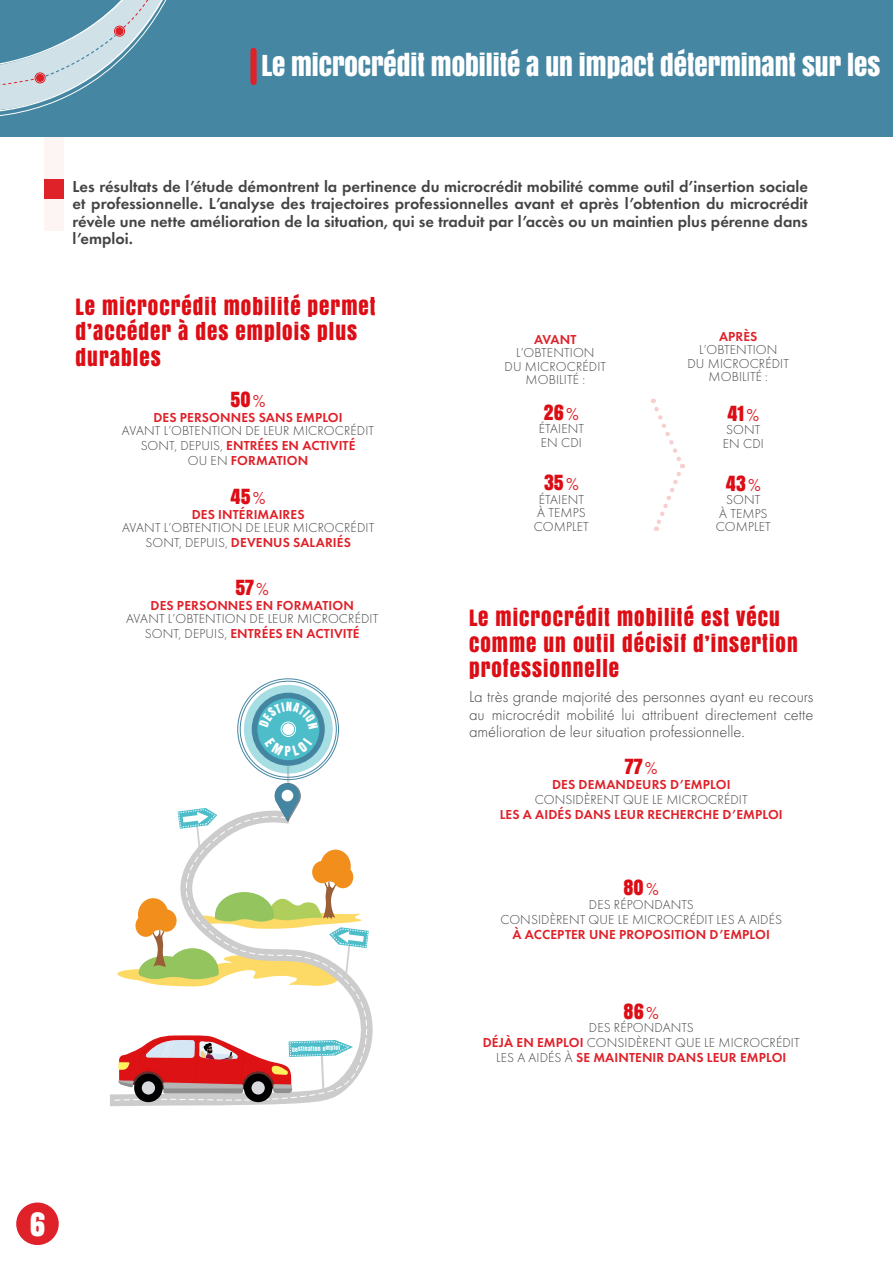
<style>
.page{position:relative;width:893px;height:1263px;background:#fff}
.page>*{position:absolute;margin:0;border:0;box-sizing:border-box;transform-origin:0 0}
.t1{font:30px "Anton";color:#fff}
.t2{font:27px "Anton";color:#fff}
.t3{font:21px/25.5px "Anton";letter-spacing:.05em;color:#dc0d15}
.t4{font:19.5px "Anton";color:#dc0d15}
.t5{font:600 16.5px/17.2px "Futura PT";color:#454444;text-align:justify}
.t6{font:300 16.5px/17.2px "Futura PT";color:#454444;text-align:justify}
.t7{font:300 13.5px/13.5px "Futura PT";letter-spacing:.01em;color:#454444;text-align:center}
.t8{font:600 13.5px "Futura PT";letter-spacing:.01em;color:#df212a}
.t9{font:5.7px "Anton";color:#fff}
.s1{font-family:"Futura PT";font-size:18px;color:#df212a}
.s2{font-weight:600;color:#df212a}
</style>
<div class="page">
<div style="left:0;top:0;width:893px;height:137px;background:#4586a2"></div>
<div style="left:16px;top:1202px;width:43px;height:43px;background:#df212a;border-radius:50%"></div>
<svg style="left:0;top:0;width:167px;height:116px"></svg>
<div style="left:44px;top:137px;width:20px;height:94px;background:#fdf4f4"></div>
<div style="left:250px;top:48px;width:7px;height:37px;background:#df212a;border-radius:3px"></div>
<div style="left:44px;top:179px;width:20px;height:20px;background:#df212a"></div>
<svg style="left:650px;top:399px;width:35px;height:132px"></svg>
<svg style="left:110px;top:808px;width:263px;height:299px"></svg>
<hr style="left:287px;top:737px;width:2px;height:53px;background:#d0d0d0">
<svg style="left:244px;top:685px;width:89px;height:89px;background:#a7dee4"></svg>
<div style="left:252px;top:692px;width:73px;height:74px;background:#4486a2;border-radius:50%"></div>
<div style="left:257px;top:698px;width:62px;height:62px;background:#4dbdca;border-radius:50%"></div>
<svg style="left:113px;top:813px;width:255px;height:289px"></svg>
<svg style="left:275px;top:783px;width:26px;height:38px"></svg>
<div style="left:282px;top:790px;width:11px;height:11px;background:#fff;border-radius:50%"></div>
<div style="left:282px;top:723px;width:12px;height:12px;background:#fff;border-radius:50%"></div>
<div style="left:281px;top:722px;width:15px;height:14px;border:1px solid #fff;border-radius:50%"></div>
<div style="left:134px;top:1074px;width:29px;height:28px;background:#000;border-radius:50%"></div>
<div style="left:142px;top:1081px;width:13px;height:13px;background:#d8dadd;border-radius:50%"></div>
<div style="left:244px;top:1074px;width:28px;height:28px;background:#000;border-radius:50%"></div>
<div style="left:252px;top:1081px;width:13px;height:13px;background:#d8dadd;border-radius:50%"></div>
<svg style="left:118px;top:1035px;width:235px;height:58px"></svg>
<svg style="left:117px;top:878px;width:252px;height:108px"></svg>
<svg style="left:259px;top:702px;width:59px;height:27px"></svg>
<h2 class="t2" style="left:261px;top:45px;width:620px">LE MICROCRÉDIT MOBILITÉ A UN IMPACT DÉTERMINANT SUR LES</h2>
<p class="t5" style="left:72px;top:178px;width:737px">Les résultats de l’étude démontrent la pertinence du microcrédit mobilité comme outil d’insertion sociale et professionnelle. L’analyse des trajectoires professionnelles avant et après l’obtention du microcrédit révèle une nette amélioration de la situation, qui se traduit par l’accès ou un maintien plus pérenne dans l’emploi.</p>
<h3 class="t3" style="left:76px;top:293px;width:302px">LE MICROCRÉDIT MOBILITÉ PERMET<br>D’ACCÉDER À DES EMPLOIS PLUS<br>DURABLES</h3>
<h3 class="t4" style="left:230px;top:384px;width:37px">50<span class="s1">%</span></h3>
<p class="t8" style="left:153px;top:409px;width:191px">DES PERSONNES SANS EMPLOI</p>
<p class="t7" style="left:122px;top:423px;width:254px;line-height:15px">AVANT L’OBTENTION DE LEUR MICROCRÉDIT<br>SONT, DEPUIS, <span class="s2">ENTRÉES EN ACTIVITÉ<br></span>OU EN <span class="s2">FORMATION</span></p>
<h3 class="t4" style="left:231px;top:481px;width:37px">45<span class="s1">%</span></h3>
<p class="t8" style="left:192px;top:506px;width:114px">DES INTÉRIMAIRES</p>
<p class="t7" style="left:122px;top:520px;width:254px;line-height:15px">AVANT L’OBTENTION DE LEUR MICROCRÉDIT<br>SONT, DEPUIS, <span class="s2">DEVENUS SALARIÉS</span></p>
<h3 class="t4" style="left:235px;top:572px;width:35px">57<span class="s1">%</span></h3>
<p class="t8" style="left:150px;top:597px;width:205px">DES PERSONNES EN FORMATION</p>
<p class="t7" style="left:126px;top:611px;width:254px;line-height:15px">AVANT L’OBTENTION DE LEUR MICROCRÉDIT<br>SONT, DEPUIS, <span class="s2">ENTRÉES EN ACTIVITÉ</span></p>
<p class="t9" style="left:292px;top:1045px;width:50px;rotate:-2deg">DESTINATION EMPLOI</p>
<p class="t8" style="left:534px;top:331px;width:44px">AVANT</p>
<p class="t7" style="left:504px;top:346px;width:103px">L’OBTENTION<br>DU MICROCRÉDIT<br>MOBILITÉ :</p>
<h3 class="t4" style="left:544px;top:397px;width:36px">26<span class="s1">%</span></h3>
<p class="t7" style="left:539px;top:422px;width:47px;text-align:left">ÉTAIENT<br>EN CDI</p>
<h3 class="t4" style="left:544px;top:467px;width:36px">35<span class="s1">%</span></h3>
<p class="t7" style="left:534px;top:493px;width:57px">ÉTAIENT<br>À TEMPS<br>COMPLET</p>
<p class="t8" style="left:719px;top:328px;width:40px">APRÈS</p>
<p class="t7" style="left:687px;top:343px;width:103px">L’OBTENTION<br>DU MICROCRÉDIT<br>MOBILITÉ :</p>
<h3 class="t4" style="left:727px;top:398px;width:33px">41<span class="s1">%</span></h3>
<p class="t7" style="left:723px;top:423px;width:43px;text-align:left">SONT<br>EN CDI</p>
<h3 class="t4" style="left:726px;top:468px;width:37px">43<span class="s1">%</span></h3>
<p class="t7" style="left:716px;top:493px;width:57px">SONT<br>À TEMPS<br>COMPLET</p>
<h3 class="t3" style="left:469px;top:605px;width:330px">LE MICROCRÉDIT MOBILITÉ EST VÉCU<br>COMME UN OUTIL DÉCISIF D’INSERTION<br>PROFESSIONNELLE</h3>
<p class="t6" style="left:469px;top:688px;width:346px">La très grande majorité des personnes ayant eu recours au microcrédit mobilité lui attribuent directement cette amélioration de leur situation professionnelle.</p>
<h3 class="t4" style="left:625px;top:751px;width:34px">77<span class="s1">%</span></h3>
<p class="t8" style="left:552px;top:776px;width:180px">DES DEMANDEURS D’EMPLOI</p>
<p class="t7" style="left:535px;top:793px;width:214px">CONSIDÈRENT QUE LE MICROCRÉDIT</p>
<p class="t8" style="left:500px;top:806px;width:284px">LES A AIDÉS DANS LEUR RECHERCHE D’EMPLOI</p>
<h3 class="t4" style="left:624px;top:872px;width:37px">80<span class="s1">%</span></h3>
<p class="t7" style="left:500px;top:897px;width:283px;line-height:15px">DES RÉPONDANTS<br>CONSIDÈRENT QUE LE MICROCRÉDIT LES A AIDÉS</p>
<p class="t8" style="left:513px;top:926px;width:259px">À ACCEPTER UNE PROPOSITION D’EMPLOI</p>
<h3 class="t4" style="left:624px;top:996px;width:37px">86<span class="s1">%</span></h3>
<p class="t7" style="left:483px;top:1020px;width:319px;line-height:15px">DES RÉPONDANTS<br><span class="s2">DÉJÀ EN EMPLOI</span> CONSIDÈRENT QUE LE MICROCRÉDIT<br>LES A AIDÉS À <span class="s2">SE MAINTENIR DANS LEUR EMPLOI</span></p>
<h1 class="t1" style="left:30px;top:1200px;width:17px">6</h1>
</div>
